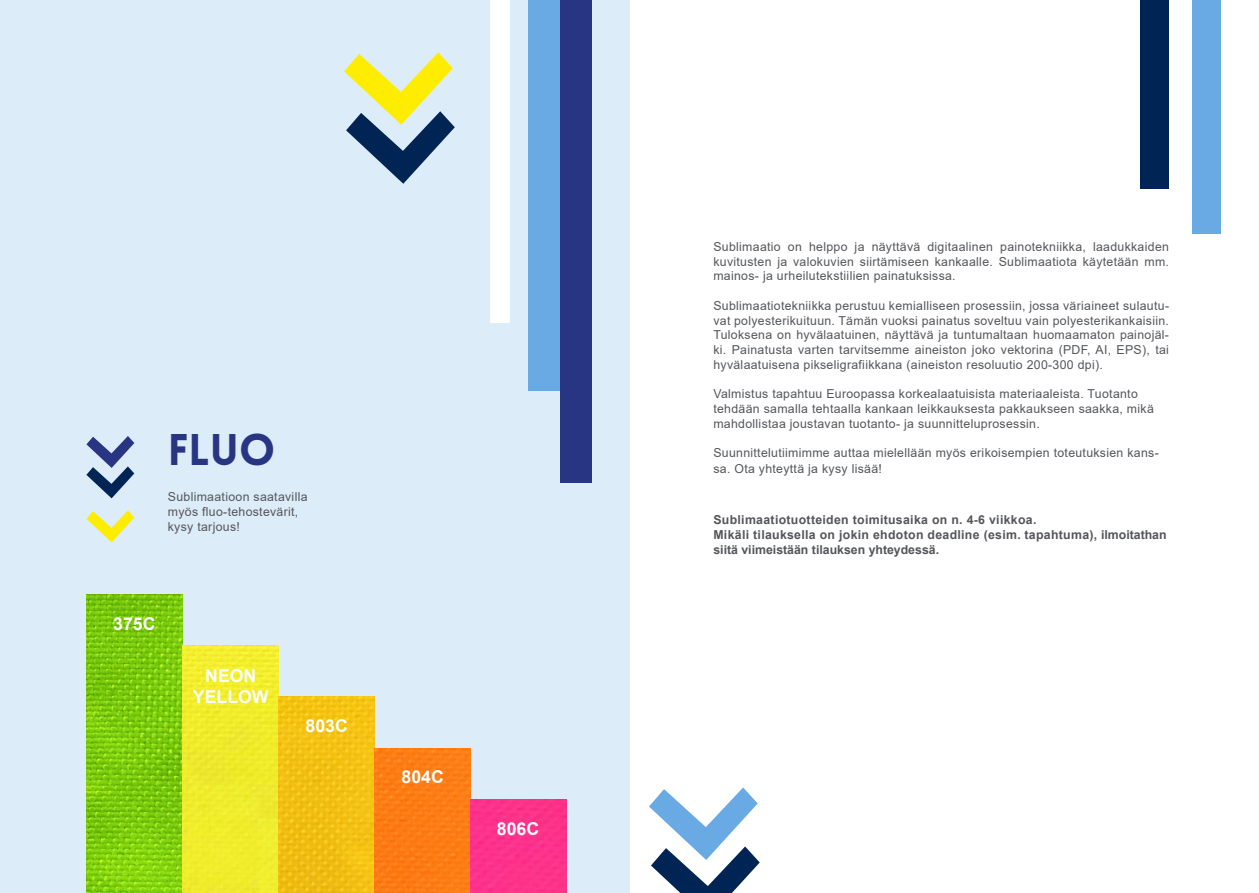
<style>
.page{position:relative;width:1259px;height:893px;background:#fff}
.page>*{position:absolute;margin:0;border:0;box-sizing:border-box;transform-origin:0 0}
.t1{font:900 43.35px "Lovelo";color:#283583}
.t2{font:700 17.7px/21.3px "Arial";color:#fff;text-align:center}
.t3{font:12.3px/14.7px "Arial";letter-spacing:.025em;color:#54565a}
.t4{font:700 12.3px/14.7px "Arial";letter-spacing:.025em;color:#54565a}
</style>
<div class="page">
<div style="left:0;top:0;width:629px;height:893px;background:#ddecf9"></div>
<div style="left:1192px;top:0;width:29px;height:234px;background:#6aaae4"></div>
<div style="left:1140px;top:0;width:29px;height:188px;background:#002554"></div>
<svg style="left:344px;top:52px;width:111px;height:132px"></svg>
<svg style="left:86px;top:510px;width:48px;height:32px"></svg>
<svg style="left:86px;top:436px;width:48px;height:62px"></svg>
<div style="left:489px;top:0;width:20px;height:323px;background:#fff"></div>
<div style="left:528px;top:0;width:32px;height:390px;background:#6aaae4"></div>
<div style="left:560px;top:0;width:31px;height:482px;background:#283583"></div>
<img style="left:86px;top:595px;width:96px;height:298px">
<img style="left:182px;top:646px;width:96px;height:247px">
<img style="left:278px;top:697px;width:96px;height:196px">
<img style="left:374px;top:748px;width:96px;height:145px">
<div style="left:470px;top:799px;width:96px;height:94px;background:#fd328b"></div>
<svg style="left:649px;top:787px;width:110px;height:106px"></svg>
<h1 class="t1" style="left:168px;top:423px;width:109px">FLUO</h1>
<p class="t3" style="left:168px;top:489px;width:141px">Sublimaatioon saatavilla myös fluo-tehostevärit, kysy tarjous!</p>
<h2 class="t2" style="left:113px;top:614px;width:44px">375C</h2>
<h2 class="t2" style="left:193px;top:665px;width:77px">NEON<br>YELLOW</h2>
<h2 class="t2" style="left:305px;top:715px;width:44px">803C</h2>
<h2 class="t2" style="left:401px;top:767px;width:44px">804C</h2>
<h2 class="t2" style="left:497px;top:819px;width:44px">806C</h2>
<p class="t3" style="left:713px;top:239px;width:457px;text-align:justify">Sublimaatio on helppo ja näyttävä digitaalinen painotekniikka, laadukkaiden kuvitusten ja valokuvien siirtämiseen kankaalle. Sublimaatiota käytetään mm. mainos- ja urheilutekstiilien painatuksissa.</p>
<p class="t3" style="left:713px;top:298px;width:457px;text-align:justify">Sublimaatiotekniikka perustuu kemialliseen prosessiin, jossa väriaineet sulautu&shy;vat polyesterikuituun. Tämän vuoksi painatus soveltuu vain polyesterikankaisiin.<br>Tuloksena on hyvälaatuinen, näyttävä ja tuntumaltaan huomaamaton painojäl&shy;ki. Painatusta varten tarvitsemme aineiston joko vektorina (PDF, AI, EPS), tai hyvälaatuisena pikseligrafiikkana (aineiston resoluutio 200-300 dpi).</p>
<p class="t3" style="left:713px;top:387px;width:442px">Valmistus tapahtuu Euroopassa korkealaatuisista materiaaleista. Tuotanto tehdään samalla tehtaalla kankaan leikkauksesta pakkaukseen saakka, mikä mahdollistaa joustavan tuotanto- ja suunnitteluprosessin.</p>
<p class="t3" style="left:713px;top:445px;width:447px;line-height:16px">Suunnittelutiimimme auttaa mielellään myös erikoisempien toteutuksien kans&shy;sa. Ota yhteyttä ja kysy lisää!</p>
<p class="t4" style="left:713px;top:513px;width:455px">Sublimaatiotuotteiden toimitusaika on n. 4-6 viikkoa.<br>Mikäli tilauksella on jokin ehdoton deadline (esim. tapahtuma), ilmoitathan siitä viimeistään tilauksen yhteydessä.</p>
</div>
